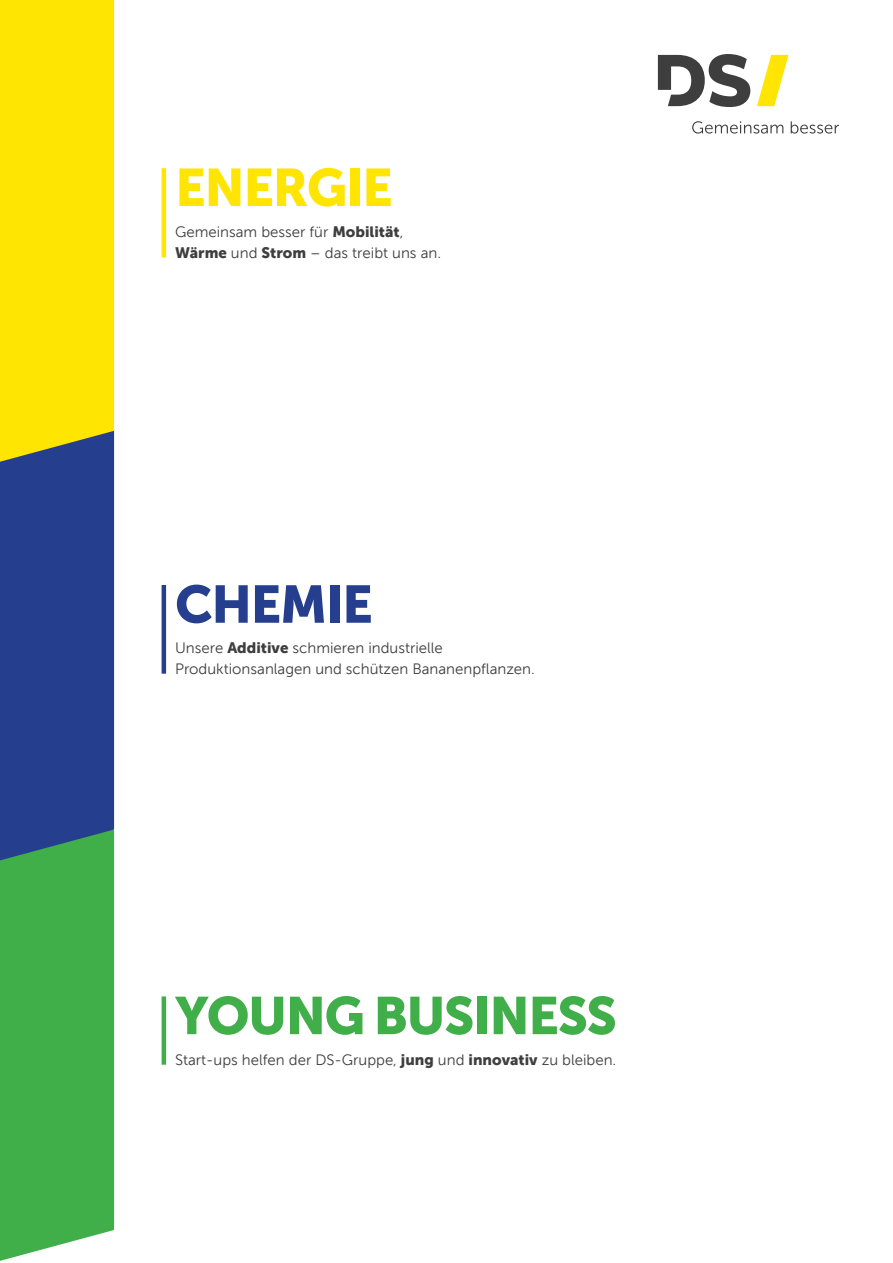
<style>
.page{position:relative;width:893px;height:1263px;background:#fff}
.page>*{position:absolute;margin:0;border:0;box-sizing:border-box;transform-origin:0 0}
.t1{font:52.5px "Museo Sans 900";letter-spacing:-.03em;color:#40ae49}
.t2{font:52.5px "Museo Sans 900";letter-spacing:-.03em;color:#ffe501}
.t3{font:52.5px "Museo Sans 900";letter-spacing:-.03em;color:#253f8e}
.t4{font:15px/21px "Museo Sans 300";color:#3e3e3f}
.s1{font-family:"Museo Sans 900"}
</style>
<div class="page">
<svg style="left:692px;top:121px;width:91px;height:13px"></svg>
<svg style="left:791px;top:121px;width:48px;height:13px"></svg>
<svg style="left:757px;top:55px;width:31px;height:51px"></svg>
<svg style="left:658px;top:54px;width:92px;height:53px"></svg>
<hr style="left:162px;top:168px;width:4px;height:89px;background:#ffe501">
<hr style="left:162px;top:585px;width:4px;height:89px;background:#253f8e">
<hr style="left:162px;top:996px;width:4px;height:69px;background:#40ae49">
<div style="left:0;top:860px;width:114px;height:401px;background:#40ae49"></div>
<div style="left:0;top:462px;width:114px;height:398px;background:#253f8e"></div>
<div style="left:0;top:0;width:114px;height:462px;background:#ffe501"></div>
<p class="t2" style="left:175px;top:158px;width:219px">ENERGIE</p>
<p class="t4" style="left:175px;top:221px;width:268px">Gemeinsam besser für <span class="s1">Mobilität</span>,<br><span class="s1">Wärme</span> und <span class="s1">Strom</span> – das treibt uns an.</p>
<p class="t3" style="left:175px;top:574px;width:199px">CHEMIE</p>
<p class="t4" style="left:175px;top:638px;width:361px">Unsere <span class="s1">Additive</span> schmieren industrielle<br>Produktionsanlagen und schützen Bananenpflanzen.</p>
<p class="t1" style="left:175px;top:986px;width:443px">YOUNG BUSINESS</p>
<p class="t4" style="left:175px;top:1049px;width:443px">Start-ups helfen der DS-Gruppe, <span class="s1">jung</span> und <span class="s1">innovativ</span> zu bleiben.</p>
</div>
